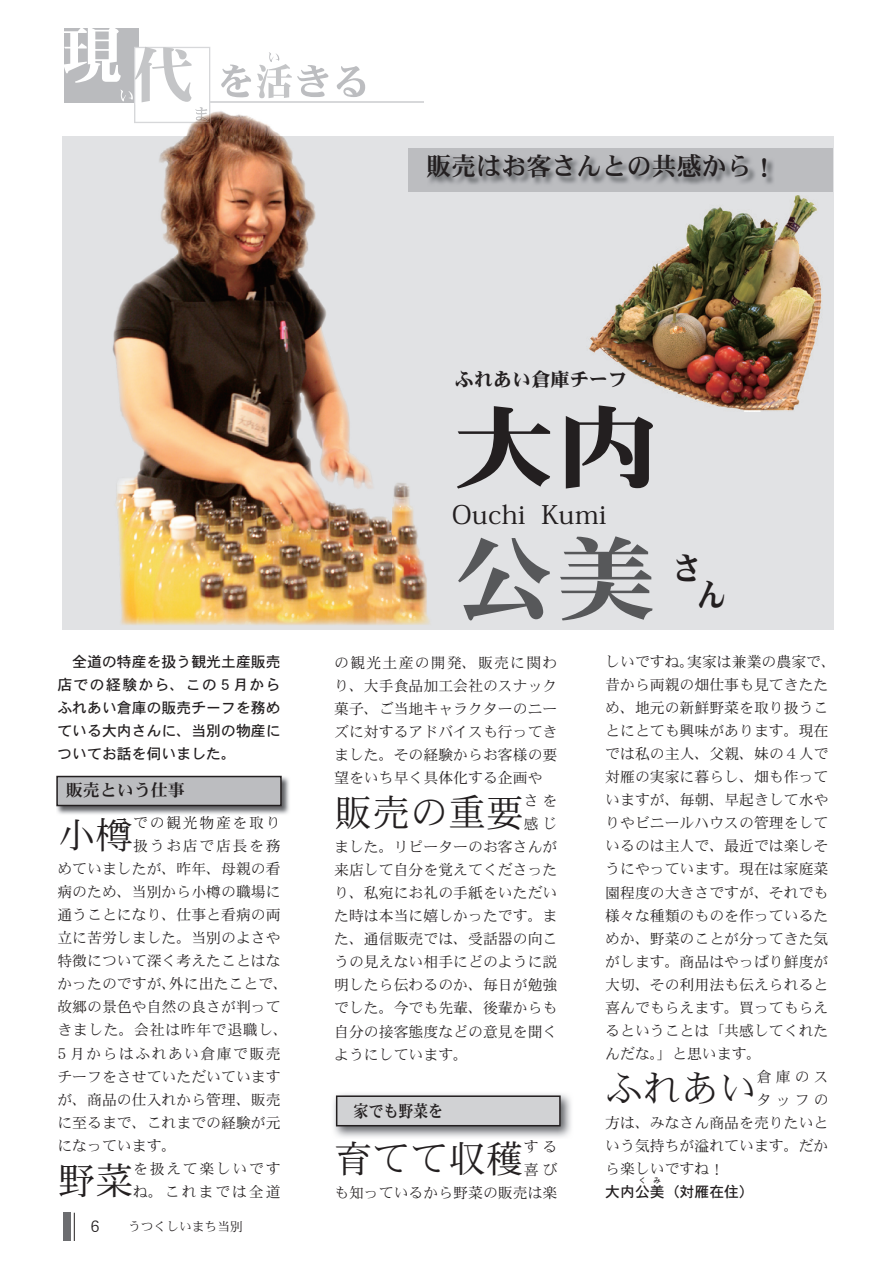
<style>
.page{position:relative;width:893px;height:1263px;background:#fff}
.page>*{position:absolute;margin:0;border:0;box-sizing:border-box;transform-origin:0 0}
.t1{font:92.1px "DFHS Mincho W9 WINP RKSJ H";color:#231f20;scale:1.13 1}
.t2{font:92.1px "DFHS Mincho W9 WINP RKSJ H";color:#57585a;scale:1.12 1}
.t3{font:37.95px "DFHS Mincho W3 WINP RKSJ H";color:#231f20}
.t4{font:32.4px/26px "DFHS Mincho W9 WINP RKSJ H";color:#231f20;scale:.9 1}
.t5{font:25.5px "DFHS Mincho W7 WINP RKSJ H";color:#231f20}
.t6{font:25.5px "Koz Min Pr 6 N";color:#231f20;scale:1.1 1}
.t7{font:19.2px "DFHS Mincho W9 WINP RKSJ H";color:#231f20}
.t8{font:16.95px "DFHS Mincho W7 WINP RKSJ H";color:#231f20}
.t9{font:16.95px "DFHS Mincho W7 WINP RKSJ H";color:#231f20;scale:.88 1}
.t10{font:15.9px "DFHS Gothic W3 WINP RKSJ H";color:#231f20}
.t11{font:14.85px/23.1px "DFHS Mincho W3 WINP RKSJ H";color:#231f20;text-align:justify}
.t12{font:14.85px/23.1px "DFHS Gothic W5 WINP RKSJ H";color:#231f20;text-align:justify}
.t13{font:14.85px/23.1px "DFHS Mincho W3 WINP RKSJ H";letter-spacing:.115em;color:#231f20}
.t14{font:14.85px "DFHS Mincho W3 WINP RKSJ H";letter-spacing:.04em;color:#231f20}
.t15{font:14.85px "DFHS Mincho W3 WINP RKSJ H";letter-spacing:.095em;color:#231f20}
.t16{font:12.75px "DFHS Mincho W3 WINP RKSJ H";color:#231f20}
.t17{font:7.5px "DFHS Gothic W5 WINP RKSJ H";color:#231f20}
</style>
<div class="page">
<div style="left:64px;top:1213px;width:7px;height:28px;background:#6c6d70"></div>
<svg style="left:74px;top:1213px;width:1px;height:28px"></svg>
<hr style="left:64px;top:101px;width:359px;height:2px;background:#d7d8da">
<svg style="left:221px;top:65px;width:30px;height:32px"></svg>
<svg style="left:337px;top:66px;width:28px;height:31px"></svg>
<svg style="left:64px;top:28px;width:146px;height:77px"></svg>
<svg style="left:257px;top:52px;width:72px;height:46px"></svg>
<div style="left:63px;top:136px;width:771px;height:493px;background:#e1e2e4"></div>
<img style="left:333px;top:1094px;width:238px;height:43px">
<div style="left:337px;top:1096px;width:223px;height:30px;background:#d1d2d4"></div>
<div style="left:336px;top:1095px;width:225px;height:31px;border:2px solid #231f20"></div>
<img style="left:56px;top:776px;width:233px;height:38px">
<div style="left:57px;top:776px;width:224px;height:29px;background:#bcbdc0"></div>
<div style="left:56px;top:776px;width:226px;height:30px;border:2px solid #231f20"></div>
<img style="left:112px;top:105px;width:318px;height:520px">
<img style="left:134px;top:105px;width:76px;height:18px">
<img style="left:195px;top:107px;width:12px;height:14px">
<div style="left:408px;top:148px;width:425px;height:44px;background:#bcbdc0"></div>
<img style="left:429px;top:155px;width:345px;height:30px">
<img style="left:589px;top:196px;width:233px;height:215px">
<h3 class="t5" style="left:426px;top:153px;width:352px">販売はお客さんとの共感から！</h3>
<p class="t12" style="left:57px;top:650px;width:225px;text-indent:15px">全道の特産を扱う観光土産販売店での経験から、この 5 月からふれあい倉庫の販売チーフを務めている大内さんに、当別の物産についてお話を伺いました。</p>
<p class="t8" style="left:66px;top:781px;width:121px">販売という仕事</p>
<h2 class="t3" style="left:57px;top:815px;width:77px">小樽</h2>
<p class="t13" style="left:133px;top:811px;width:149px">での観光物産を取り</p>
<p class="t13" style="left:133px;top:834px;width:149px">扱うお店で店長を務</p>
<p class="t11" style="left:57px;top:857px;width:225px">めていましたが、昨年、母親の看</p>
<p class="t11" style="left:57px;top:880px;width:225px">病のため、当別から小樽の職場に</p>
<p class="t11" style="left:57px;top:903px;width:225px">通うことになり、仕事と看病の両</p>
<p class="t11" style="left:57px;top:926px;width:225px">立に苦労しました。当別のよさや</p>
<p class="t11" style="left:57px;top:949px;width:225px">特徴について深く考えたことはな</p>
<p class="t11" style="left:57px;top:972px;width:232px">かったのですが、外に出たことで、</p>
<p class="t11" style="left:57px;top:995px;width:225px">故郷の景色や自然の良さが判って</p>
<p class="t14" style="left:57px;top:1023px;width:232px">きました。会社は昨年で退職し、</p>
<p class="t15" style="left:57px;top:1046px;width:225px">5 月からはふれあい倉庫で販売</p>
<p class="t11" style="left:57px;top:1065px;width:225px">チーフをさせていただいています</p>
<p class="t11" style="left:57px;top:1088px;width:225px">が、商品の仕入れから管理、販売</p>
<p class="t11" style="left:57px;top:1111px;width:225px">に至るまで、これまでの経験が元</p>
<p class="t11" style="left:57px;top:1134px;width:121px">になっています。</p>
<h2 class="t3" style="left:57px;top:1161px;width:77px">野菜</h2>
<p class="t13" style="left:133px;top:1157px;width:149px">を扱えて楽しいですね。これまでは全道</p>
<p class="t10" style="left:91px;top:1219px;width:10px">6</p>
<p class="t16" style="left:128px;top:1220px;width:116px">うつくしいまち当別</p>
<p class="t7" style="left:455px;top:369px;width:174px">ふれあい倉庫チーフ</p>
<h1 class="t1" style="left:452px;top:401px;width:185px">大内</h1>
<h3 class="t6" style="left:452px;top:500px;width:142px">Ouchi Kumi</h3>
<h1 class="t2" style="left:452px;top:533px;width:185px">公美</h1>
<h3 class="t4" style="left:697px;top:556px;width:34px;text-indent:-25px">さん</h3>
<p class="t11" style="left:334px;top:651px;width:225px">の観光土産の開発、販売に関わり、大手食品加工会社のスナック菓子、ご当地キャラクターのニーズに対するアドバイスも行ってきました。その経験からお客様の要望をいち早く具体化する企画や</p>
<h2 class="t3" style="left:334px;top:793px;width:191px">販売の重要</h2>
<p class="t11" style="left:524px;top:789px;width:35px">さを</p>
<p class="t11" style="left:524px;top:812px;width:35px">感じ</p>
<p class="t11" style="left:334px;top:835px;width:225px">ました。リピーターのお客さんが</p>
<p class="t11" style="left:334px;top:858px;width:225px">来店して自分を覚えてくださった</p>
<p class="t11" style="left:334px;top:881px;width:225px">り、私宛にお礼の手紙をいただい</p>
<p class="t11" style="left:334px;top:904px;width:225px">た時は本当に嬉しかったです。ま</p>
<p class="t11" style="left:334px;top:927px;width:225px">た、通信販売では、受話器の向こ</p>
<p class="t11" style="left:334px;top:950px;width:225px">うの見えない相手にどのように説</p>
<p class="t11" style="left:334px;top:973px;width:225px">明したら伝わるのか、毎日が勉強</p>
<p class="t11" style="left:334px;top:996px;width:225px">でした。今でも先輩、後輩からも</p>
<p class="t11" style="left:334px;top:1020px;width:225px">自分の接客態度などの意見を聞く</p>
<p class="t11" style="left:334px;top:1043px;width:135px">ようにしています。</p>
<p class="t9" style="left:353px;top:1102px;width:104px">家でも野菜を</p>
<p class="t11" style="left:334px;top:1135px;width:225px;text-align:right">する<br>喜び<br>も知っているから野菜の販売は楽</p>
<h2 class="t3" style="left:334px;top:1139px;width:191px">育てて収穫</h2>
<p class="t11" style="left:605px;top:650px;width:232px;text-align:left">しいですね。実家は兼業の農家で、昔から両親の畑仕事も見てきたため、地元の新鮮野菜を取り扱うことにとても興味があります。現在では私の主人、父親、妹の４人で対雁の実家に暮らし、畑も作っていますが、毎朝、早起きして水やりやビニールハウスの管理をしているのは主人で、最近では楽しそうにやっています。現在は家庭菜園程度の大きさですが、それでも様々な種類のものを作っているためか、野菜のことが分ってきた気がします。商品はやっぱり鮮度が大切、その利用法も伝えられると喜んでもらえます。買ってもらえるということは「共感してくれたんだな。」と思います。</p>
<h2 class="t3" style="left:605px;top:1069px;width:153px">ふれあい</h2>
<p class="t11" style="left:757px;top:1065px;width:73px">倉庫のス</p>
<p class="t11" style="left:757px;top:1088px;width:73px">タッフの</p>
<p class="t11" style="left:605px;top:1111px;width:225px">方は、みなさん商品を売りたいと</p>
<p class="t11" style="left:605px;top:1134px;width:225px">いう気持ちが溢れています。だか</p>
<p class="t11" style="left:605px;top:1157px;width:121px">ら楽しいですね！</p>
<p class="t12" style="left:605px;top:1180px;width:150px">大内公美（対雁在住）</p>
<p class="t17" style="left:639px;top:1177px;width:9px">く</p>
<p class="t17" style="left:654px;top:1177px;width:9px">み</p>
</div>
